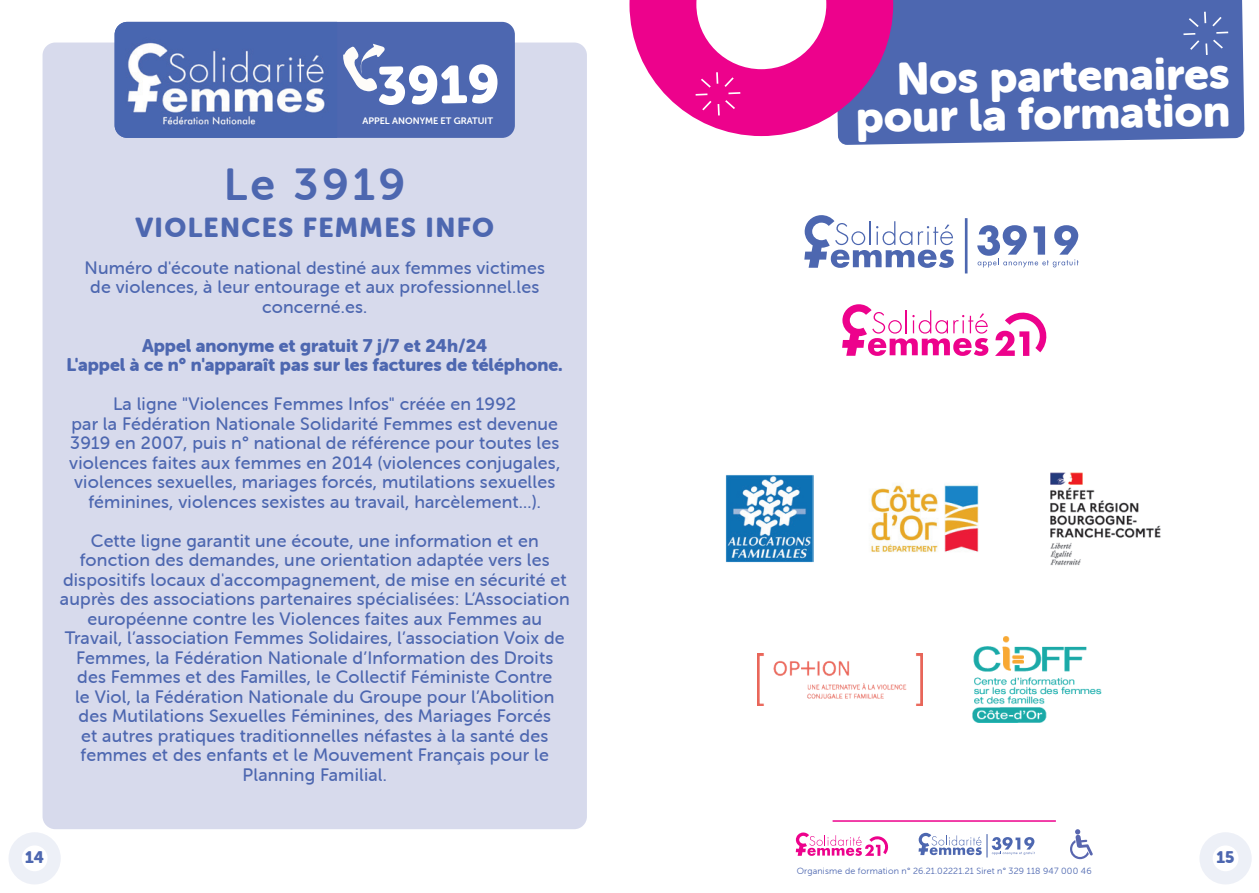
<style>
.page{position:relative;width:1259px;height:893px;background:#fff}
.page>*{position:absolute;margin:0;border:0;box-sizing:border-box;transform-origin:0 0}
.t1{font:45px/37.5px "Museo Sans Rounded 900";color:#fff;text-align:right}
.t2{font:45px "Museo Sans Rounded 700";letter-spacing:.08em;color:#4d67b0}
.t3{font:27px "Museo Sans Rounded 900";letter-spacing:.05em;color:#4d67b0}
.t4{font:18px/19.5px "Museo Sans Rounded 500";letter-spacing:.01em;color:#4d67b0;text-align:center}
.t5{font:18px/19.5px "Museo Sans Rounded 900";color:#4d67b0;text-align:center}
.t6{font:16.5px "Museo Sans Rounded 900";color:#4d67b0}
.t7{font:9.45px "Museo Sans Rounded 700";color:#fff}
.t8{font:9px "Museo Sans Rounded 300";letter-spacing:.02em;color:#4d67b0}
</style>
<div class="page">
<svg style="left:9px;top:832px;width:52px;height:52px"></svg>
<svg style="left:795px;top:832px;width:94px;height:24px"></svg>
<svg style="left:918px;top:833px;width:116px;height:24px"></svg>
<svg style="left:1070px;top:829px;width:23px;height:30px"></svg>
<hr style="left:832px;top:820px;width:224px;height:2px;background:#ed028c">
<svg style="left:1200px;top:832px;width:51px;height:52px"></svg>
<img style="left:725px;top:475px;width:88px;height:88px">
<img style="left:871px;top:485px;width:108px;height:67px">
<img style="left:1050px;top:472px;width:111px;height:93px">
<div style="left:43px;top:43px;width:544px;height:786px;background:#d7daec;border-radius:13px"></div>
<div style="left:115px;top:22px;width:400px;height:116px;background:#4d67b0;border-radius:13px"></div>
<img style="left:115px;top:22px;width:211px;height:116px">
<svg style="left:343px;top:44px;width:154px;height:61px"></svg>
<div style="left:838px;top:0;width:406px;height:145px;background:#4d67b0"></div>
<svg style="left:629px;top:0;width:264px;height:136px"></svg>
<svg style="left:1205px;top:43px;width:2px;height:12px"></svg>
<svg style="left:1213px;top:40px;width:10px;height:9px"></svg>
<svg style="left:1216px;top:32px;width:12px;height:2px"></svg>
<svg style="left:1212px;top:17px;width:9px;height:9px"></svg>
<svg style="left:1204px;top:12px;width:2px;height:11px"></svg>
<svg style="left:1188px;top:18px;width:10px;height:9px"></svg>
<svg style="left:1183px;top:33px;width:16px;height:17px"></svg>
<img style="left:757px;top:654px;width:165px;height:52px">
<img style="left:972px;top:637px;width:129px;height:86px">
<svg style="left:842px;top:304px;width:146px;height:52px"></svg>
<svg style="left:995px;top:312px;width:52px;height:44px"></svg>
<svg style="left:804px;top:215px;width:149px;height:53px"></svg>
<hr style="left:965px;top:218px;width:2px;height:55px;background:#4d67b0">
<svg style="left:977px;top:225px;width:101px;height:42px"></svg>
<p class="t7" style="left:362px;top:115px;width:132px">APPEL ANONYME ET GRATUIT</p>
<h1 class="t2" style="left:224px;top:160px;width:183px">Le 3919</h1>
<h2 class="t3" style="left:135px;top:213px;width:360px">VIOLENCES FEMMES INFO</h2>
<p class="t4" style="left:85px;top:258px;width:462px">Numéro d'écoute national destiné aux femmes victimes de violences, à leur entourage et aux professionnel.les concerné.es.</p>
<p class="t5" style="left:67px;top:336px;width:498px">Appel anonyme et gratuit 7 j/7 et 24h/24<br>L'appel à ce n° n'apparaît pas sur les factures de téléphone.</p>
<p class="t4" style="left:69px;top:395px;width:492px">La ligne "Violences Femmes Infos" créée en 1992<br>par la Fédération Nationale Solidarité Femmes est devenue 3919 en 2007, puis n° national de référence pour toutes les violences faites aux femmes en 2014 (violences conjugales, violences sexuelles, mariages forcés, mutilations sexuelles féminines, violences sexistes au travail, harcèlement...).</p>
<p class="t4" style="left:60px;top:531px;width:511px">Cette ligne garantit une écoute, une information et en fonction des demandes, une orientation adaptée vers les dispositifs locaux d'accompagnement, de mise en sécurité et auprès des associations partenaires spécialisées: L’Association européenne contre les Violences faites aux Femmes au Travail, l’association Femmes Solidaires, l’association Voix de Femmes, la Fédération Nationale d’Information des Droits des Femmes et des Familles, le Collectif Féministe Contre<br>le Viol, la Fédération Nationale du Groupe pour l’Abolition des Mutilations Sexuelles Féminines, des Mariages Forcés<br>et autres pratiques traditionnelles néfastes à la santé des femmes et des enfants et le Mouvement Français pour le Planning Familial.</p>
<p class="t6" style="left:25px;top:848px;width:20px">14</p>
<h1 class="t1" style="left:855px;top:61px;width:376px;rotate:-1deg">Nos partenaires pour la formation</h1>
<p class="t8" style="left:797px;top:866px;width:296px">Organisme de formation n° 26.21.02221.21 Siret n° 329 118 947 000 46</p>
<p class="t6" style="left:1216px;top:848px;width:20px">15</p>
</div>
